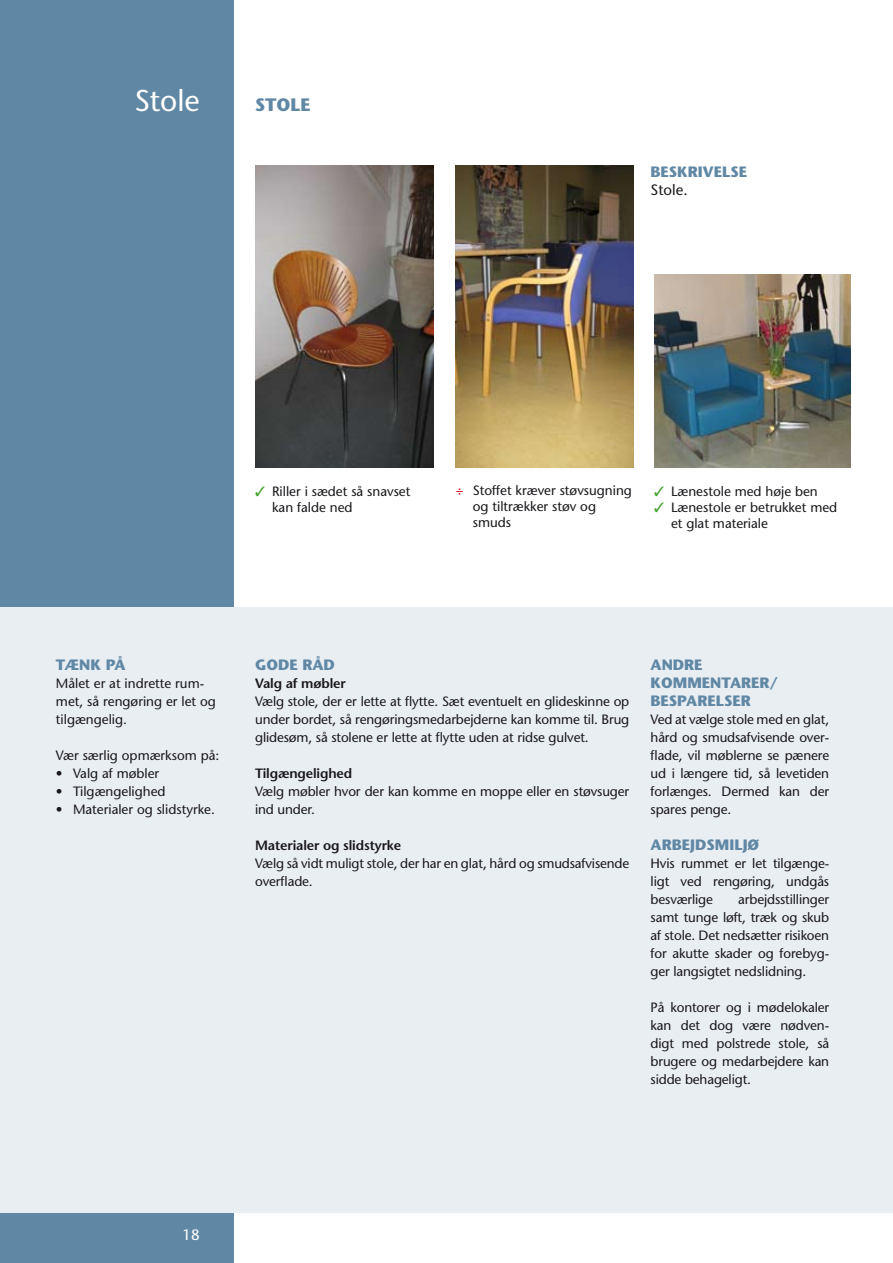
<style>
.page{position:relative;width:893px;height:1263px;background:#fff}
.page>*{position:absolute;margin:0;border:0;box-sizing:border-box;transform-origin:0 0}
.t1{font:500 30px "Stone Sans Std";color:#fff}
.t2{font:700 18px "Stone Sans Std";color:#6088a5}
.t3{font:700 15px/18px "Stone Sans Std";color:#6088a5}
.t4{font:500 15px "Stone Sans Std";color:#1a171b}
.t5{font:500 15px "Stone Sans Std";color:#fff}
.t6{font:500 13.5px/18px "Stone Sans Std";letter-spacing:-.01em;color:#1a171b}
.t7{font:600 13.5px "Stone Sans Std";letter-spacing:-.01em;color:#1a171b}
.s1{color:#cd071e}
.s2{color:#45a12b}
</style>
<div class="page">
<div style="left:0;top:0;width:234px;height:608px;background:#6088a5"></div>
<img style="left:255px;top:166px;width:179px;height:302px">
<img style="left:455px;top:166px;width:179px;height:302px">
<img style="left:655px;top:274px;width:195px;height:194px">
<div style="left:0;top:1213px;width:234px;height:50px;background:#6088a5"></div>
<div style="left:0;top:607px;width:893px;height:605px;background:#e9eef3"></div>
<h1 class="t1" style="left:134px;top:83px;width:67px">Stole</h1>
<h2 class="t2" style="left:255px;top:94px;width:57px">Stole</h2>
<p class="t3" style="left:651px;top:163px;width:21px">BESKR</p>
<p class="t3" style="left:698px;top:163px;width:25px">IVELSE</p>
<p class="t4" style="left:651px;top:181px;width:39px">Stole.</p>
<p class="t6" style="left:473px;top:482px;width:161px;line-height:16.2px;text-indent:-17px"><span class="s1">÷</span> Stoffet kræver støvsugning og tiltrækker støv og smuds</p>
<p class="t6" style="left:272px;top:483px;width:140px;line-height:16.2px;text-indent:-17px"><span class="s2">✓</span> Riller i sædet så snavset kan falde ned</p>
<p class="t6" style="left:654px;top:482px;width:165px"><span class="s2">✓</span> Lænestole med høje ben</p>
<p class="t6" style="left:671px;top:499px;width:168px;line-height:16.2px;text-indent:-17px"><span class="s2">✓</span> Lænestole er betrukket med et glat materiale</p>
<p class="t3" style="left:56px;top:656px;width:61px">TÆNK PÅ</p>
<p class="t6" style="left:56px;top:674px;width:161px">Målet er at indrette rum&shy;met, så rengøring er let og tilgængelig.</p>
<p class="t6" style="left:56px;top:746px;width:165px">Vær særlig opmærksom på:</p>
<p class="t6" style="left:56px;top:764px;width:105px">• Valg af møbler</p>
<p class="t6" style="left:56px;top:782px;width:111px">• Tilgængelighed</p>
<p class="t6" style="left:56px;top:800px;width:160px">• Materialer og slidstyrke.</p>
<p class="t3" style="left:255px;top:656px;width:12px">GODE</p>
<p class="t3" style="left:302px;top:656px;width:12px">RÅD</p>
<p class="t7" style="left:255px;top:675px;width:92px">Valg af møbler</p>
<p class="t6" style="left:255px;top:692px;width:376px;text-align:justify">Vælg stole, der er lette at flytte. Sæt eventuelt en glideskinne op under bordet, så rengøringsmedarbejderne kan komme til. Brug glidesøm, så stolene er lette at flytte uden at ridse gulvet.</p>
<p class="t7" style="left:255px;top:765px;width:99px">Tilgængelighed</p>
<p class="t6" style="left:255px;top:782px;width:376px">Vælg møbler hvor der kan komme en moppe eller en støvsuger ind under.</p>
<p class="t7" style="left:255px;top:837px;width:147px">Materialer og slidstyrke</p>
<p class="t6" style="left:255px;top:854px;width:376px">Vælg så vidt muligt stole, der har en glat, hård og smudsafvisende overflade.</p>
<p class="t3" style="left:651px;top:656px;width:12px">ANDRE<br>KOMMENTARER</p>
<p class="t3" style="left:769px;top:674px;width:10px">/</p>
<p class="t3" style="left:651px;top:692px;width:20px">BESPARELSER</p>
<p class="t6" style="left:651px;top:710px;width:180px;text-align:justify">Ved at vælge stole med en glat, hård og smudsafvisende over&shy;flade, vil møblerne se pænere ud i længere tid, så levetiden forlænges. Dermed kan der spares penge.</p>
<p class="t3" style="left:651px;top:836px;width:57px">ARBEJDSM</p>
<p class="t3" style="left:729px;top:836px;width:31px">ILJØ</p>
<p class="t6" style="left:651px;top:854px;width:180px;text-align:justify">Hvis rummet er let tilgænge&shy;ligt ved rengøring, undgås besværlige</p>
<p class="t6" style="left:651px;top:890px;width:180px;text-align:justify;text-indent:88px">arbejdsstillinger samt tunge løft, træk og skub af stole. Det nedsætter risikoen for akutte skader og forebyg&shy;ger langsigtet nedslidning.</p>
<p class="t6" style="left:651px;top:998px;width:180px;text-align:justify">På kontorer og i mødelokaler kan det dog være nødven&shy;digt med polstrede stole, så brugere og medarbejdere kan sidde behageligt.</p>
<p class="t5" style="left:183px;top:1226px;width:19px">18</p>
</div>
